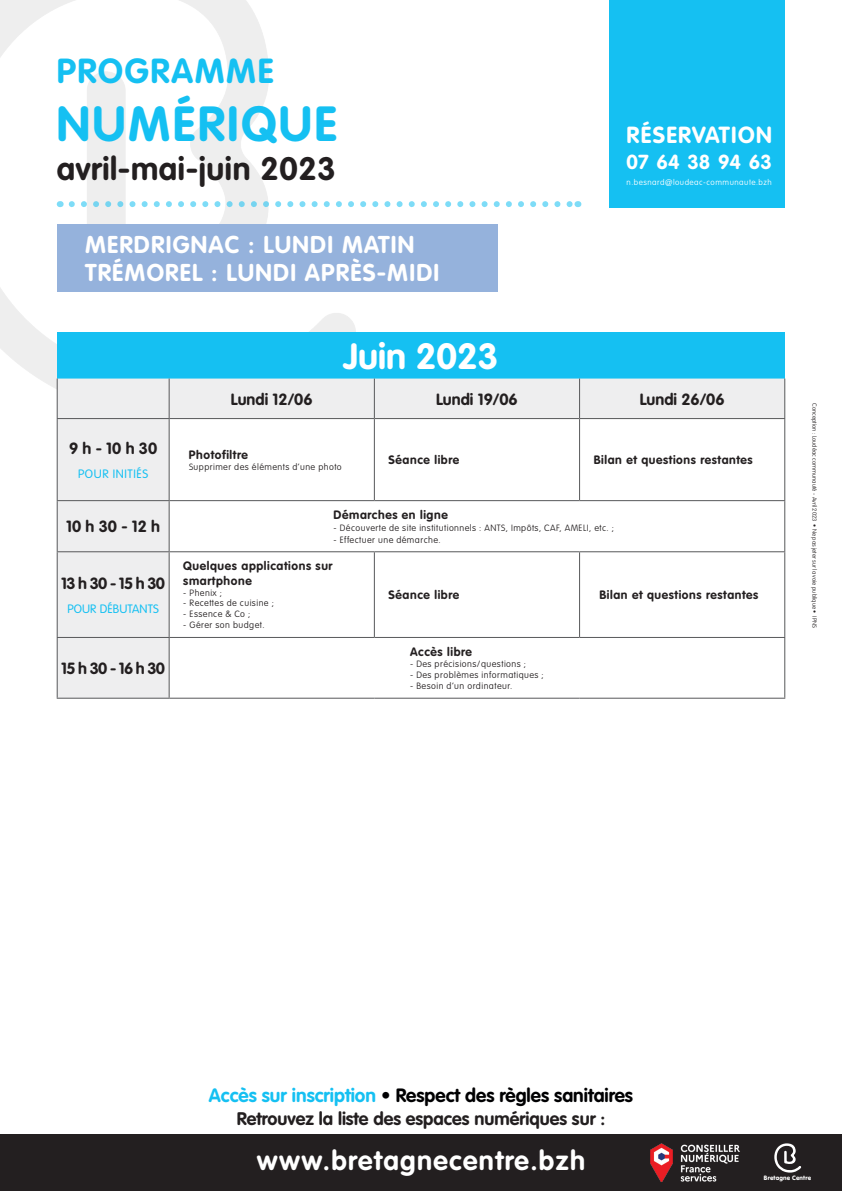
<style>
.page{position:relative;width:842px;height:1191px;background:#fff}
.page>*{position:absolute;margin:0;border:0;box-sizing:border-box;transform-origin:0 0}
.t1{font:700 48.6px "VAG Rounded LT Pro";letter-spacing:.05em;color:#15c0f2}
.t2{font:700 36px "VAG Rounded LT Pro";color:#fff}
.t3{font:700 34.3px "VAG Rounded LT Pro";letter-spacing:.05em;color:#15c0f2}
.t4{font:700 32px "VAG Rounded LT Pro";letter-spacing:.02em;color:#231f20}
.t5{font:700 27px "VAG Rounded LT Pro";letter-spacing:.05em;color:#fff}
.t6{font:700 24px/28.8px "VAG Rounded LT Pro";letter-spacing:.05em;color:#fff}
.t7{font:700 23px "VAG Rounded LT Pro";letter-spacing:.055em;color:#fff}
.t8{font:700 20px "VAG Rounded LT Pro";color:#fff}
.t9{font:700 19px "VAG Rounded LT Pro";color:#000002}
.t10{font:700 18px "VAG Rounded LT Pro";color:#231f20}
.t11{font:700 16px "VAG Rounded LT Pro";color:#231f20}
.t12{font:700 12px/14.4px "VAG Rounded LT Pro";letter-spacing:.05em;color:#231f20}
.t13{font:300 12px "VAG Rounded LT Pro";letter-spacing:.01em;color:#15c0f2}
.t14{font:300 12px "VAG Rounded LT Pro";letter-spacing:.05em;color:#15c0f2}
.t15{font:100 9px "VAG Rounded LT Pro";letter-spacing:.05em;color:#231f20}
.t16{font:100 8px "VAG Rounded LT Pro";letter-spacing:.06em;color:#fff}
.t17{font:900 6.2px "VAG Rounded LT Pro";letter-spacing:.025em;color:#fff}
.t18{font:100 6px "VAG Rounded LT Pro";color:#231f20}
.s1{color:#15c0f2}
</style>
<div class="page">
<svg style="left:72px;top:201px;width:499px;height:6px"></svg>
<div style="left:0;top:1133px;width:842px;height:57px;background:#231f20"></div>
<svg style="left:774px;top:1143px;width:27px;height:29px"></svg>
<img style="left:650px;top:1143px;width:90px;height:39px">
<div style="left:57px;top:332px;width:728px;height:46px;background:#15c0f2"></div>
<svg style="left:58px;top:378px;width:726px;height:319px"></svg>
<hr style="left:57px;top:378px;width:1px;height:40px;background:#57585a">
<hr style="left:169px;top:378px;width:1px;height:40px;background:#57585a">
<hr style="left:374px;top:378px;width:1px;height:40px;background:#57585a">
<hr style="left:579px;top:378px;width:1px;height:40px;background:#57585a">
<hr style="left:784px;top:378px;width:1px;height:40px;background:#57585a">
<hr style="left:57px;top:418px;width:112px;height:1px;background:#57585a">
<hr style="left:57px;top:419px;width:1px;height:81px;background:#57585a">
<hr style="left:169px;top:418px;width:205px;height:1px;background:#57585a">
<hr style="left:169px;top:419px;width:1px;height:81px;background:#57585a">
<hr style="left:374px;top:418px;width:206px;height:1px;background:#57585a">
<hr style="left:374px;top:419px;width:1px;height:81px;background:#57585a">
<hr style="left:580px;top:418px;width:205px;height:1px;background:#57585a">
<hr style="left:579px;top:419px;width:1px;height:81px;background:#57585a">
<hr style="left:784px;top:419px;width:1px;height:81px;background:#57585a">
<hr style="left:57px;top:500px;width:112px;height:1px;background:#57585a">
<hr style="left:57px;top:501px;width:1px;height:50px;background:#57585a">
<hr style="left:169px;top:500px;width:205px;height:1px;background:#57585a">
<hr style="left:169px;top:501px;width:1px;height:50px;background:#57585a">
<hr style="left:374px;top:500px;width:206px;height:1px;background:#57585a">
<hr style="left:580px;top:500px;width:205px;height:1px;background:#57585a">
<hr style="left:784px;top:501px;width:1px;height:50px;background:#57585a">
<hr style="left:57px;top:551px;width:112px;height:1px;background:#57585a">
<hr style="left:57px;top:552px;width:1px;height:85px;background:#57585a">
<hr style="left:169px;top:551px;width:205px;height:1px;background:#57585a">
<hr style="left:169px;top:552px;width:1px;height:85px;background:#57585a">
<hr style="left:374px;top:551px;width:206px;height:1px;background:#57585a">
<hr style="left:374px;top:552px;width:1px;height:85px;background:#57585a">
<hr style="left:580px;top:551px;width:205px;height:1px;background:#57585a">
<hr style="left:579px;top:552px;width:1px;height:85px;background:#57585a">
<hr style="left:784px;top:552px;width:1px;height:85px;background:#57585a">
<hr style="left:57px;top:637px;width:112px;height:1px;background:#57585a">
<hr style="left:57px;top:638px;width:1px;height:59px;background:#57585a">
<hr style="left:169px;top:637px;width:205px;height:1px;background:#57585a">
<hr style="left:169px;top:638px;width:1px;height:59px;background:#57585a">
<hr style="left:374px;top:637px;width:206px;height:1px;background:#57585a">
<hr style="left:580px;top:637px;width:205px;height:1px;background:#57585a">
<hr style="left:784px;top:638px;width:1px;height:59px;background:#57585a">
<hr style="left:57px;top:697px;width:112px;height:1px;background:#57585a">
<hr style="left:169px;top:697px;width:205px;height:1px;background:#57585a">
<hr style="left:374px;top:697px;width:206px;height:1px;background:#57585a">
<hr style="left:580px;top:697px;width:205px;height:1px;background:#57585a">
<div style="left:57px;top:224px;width:440px;height:67px;background:#95b2dc"></div>
<div style="left:609px;top:0;width:176px;height:207px;background:#15c0f2"></div>
<h3 class="t3" style="left:57px;top:49px;width:219px">PROGRAMME</h3>
<h1 class="t1" style="left:57px;top:93px;width:282px">NUMÉRIQUE</h1>
<h3 class="t4" style="left:57px;top:148px;width:281px">avril-mai-juin 2023</h3>
<h3 class="t6" style="left:85px;top:230px;width:356px">MERDRIGNAC : LUNDI MATIN<br>TRÉMOREL : LUNDI APRÈS-MIDI</h3>
<h2 class="t2" style="left:343px;top:333px;width:156px">Juin 2023</h2>
<h3 class="t7" style="left:627px;top:120px;width:147px">RÉSERVATION</h3>
<h3 class="t8" style="left:627px;top:150px;width:147px">07 64 38 94 63</h3>
<p class="t16" style="left:627px;top:177px;width:147px">n.besnard@loudeac-communaute.bzh</p>
<h3 class="t11" style="left:69px;top:438px;width:90px">9 h - 10 h 30</h3>
<h3 class="t14" style="left:78px;top:466px;width:72px">POUR INITIÉS</h3>
<h3 class="t11" style="left:66px;top:516px;width:96px">10 h 30 - 12 h</h3>
<h3 class="t11" style="left:61px;top:573px;width:105px">13 h 30 - 15 h 30</h3>
<h3 class="t13" style="left:67px;top:601px;width:93px">POUR DÉBUTANTS</h3>
<h3 class="t11" style="left:61px;top:658px;width:105px">15 h 30 - 16 h 30</h3>
<h3 class="t11" style="left:231px;top:389px;width:83px">Lundi 12/06</h3>
<h3 class="t11" style="left:436px;top:389px;width:83px">Lundi 19/06</h3>
<h3 class="t11" style="left:640px;top:389px;width:86px">Lundi 26/06</h3>
<h3 class="t12" style="left:189px;top:447px;width:60px">Photofiltre</h3>
<p class="t15" style="left:189px;top:461px;width:154px">Supprimer des éléments d’une photo</p>
<h3 class="t12" style="left:388px;top:453px;width:72px">Séance libre</h3>
<h3 class="t12" style="left:594px;top:453px;width:160px">Bilan et questions restantes</h3>
<h3 class="t12" style="left:334px;top:507px;width:116px">Démarches en ligne</h3>
<p class="t15" style="left:334px;top:522px;width:282px">- Découverte de site institutionnels : ANTS, Impôts, CAF, AMELI, etc. ;</p>
<p class="t15" style="left:334px;top:534px;width:109px">- Effectuer une démarche.</p>
<h3 class="t12" style="left:183px;top:559px;width:151px">Quelques applications sur smartphone</h3>
<p class="t15" style="left:183px;top:587px;width:40px">- Phenix ;</p>
<p class="t15" style="left:183px;top:598px;width:92px">- Recettes de cuisine ;</p>
<p class="t15" style="left:183px;top:609px;width:69px">- Essence &amp; Co ;</p>
<p class="t15" style="left:183px;top:620px;width:83px">- Gérer son budget.</p>
<h3 class="t12" style="left:388px;top:588px;width:72px">Séance libre</h3>
<h3 class="t12" style="left:599px;top:588px;width:160px">Bilan et questions restantes</h3>
<h3 class="t12" style="left:410px;top:644px;width:63px">Accès libre</h3>
<p class="t15" style="left:410px;top:658px;width:117px">- Des précisions/questions ;</p>
<p class="t15" style="left:410px;top:669px;width:135px">- Des problèmes informatiques ;</p>
<p class="t15" style="left:410px;top:680px;width:104px">- Besoin d’un ordinateur.</p>
<p class="t18" style="left:818px;top:403px;width:226px;rotate:90deg">Conception : Loudéac communauté - Avril 2023 • Ne pas jeter sur la voie publique • IPNS</p>
<h3 class="t9" style="left:209px;top:1082px;width:426px"><span class="s1">Accès sur inscription</span> • Respect des règles sanitaires</h3>
<h3 class="t10" style="left:237px;top:1107px;width:370px">Retrouvez la liste des espaces numériques sur :</h3>
<h3 class="t5" style="left:257px;top:1143px;width:330px">www.bretagnecentre.bzh</h3>
<p class="t17" style="left:764px;top:1174px;width:49px">Bretagne Centre</p>
</div>
